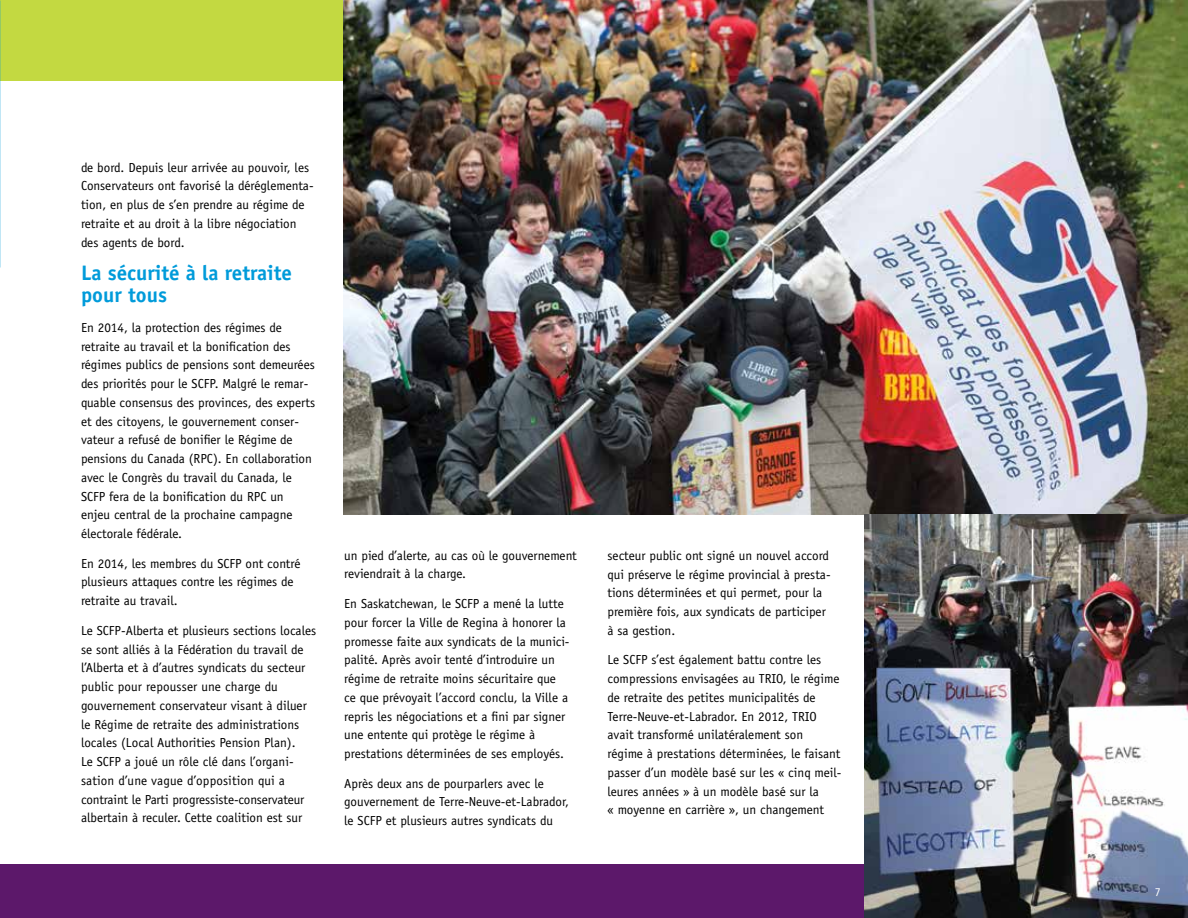
<style>
.page{position:relative;width:1188px;height:918px;background:#fff}
.page>*{position:absolute;margin:0;border:0;box-sizing:border-box;transform-origin:0 0}
.t1{font:700 21px/22.5px "Officina Sans Std";color:#009bda}
.t2{font:13.2px/18.8px "Officina Sans Std";color:#000}
.t3{font:12px "Officina Sans";color:#fff}
</style>
<div class="page">
<div style="left:0;top:865px;width:1188px;height:53px;background:#5c186a"></div>
<div style="left:0;top:0;width:343px;height:81px;background:#c3d941"></div>
<img style="left:343px;top:0;width:845px;height:514px">
<img style="left:864px;top:514px;width:324px;height:404px">
<p class="t2" style="left:81px;top:158px;width:234px">de bord. Depuis leur arrivée au pouvoir, les Conservateurs ont favorisé la déréglementa&shy;tion, en plus de s’en prendre au régime de retraite et au droit à la libre négociation des agents de bord.</p>
<h1 class="t1" style="left:81px;top:261px;width:213px">La sécurité à la retraite pour tous</h1>
<p class="t2" style="left:81px;top:318px;width:236px">En 2014, la protection des régimes de retraite au travail et la bonification des régimes publics de pensions sont demeurées des priorités pour le SCFP. Malgré le remar&shy;quable consensus des provinces, des experts et des citoyens, le gouvernement conser&shy;vateur a refusé de bonifier le Régime de pensions du Canada (RPC). En collaboration avec le Congrès du travail du Canada, le SCFP fera de la bonification du RPC un enjeu central de la prochaine campagne électorale fédérale.</p>
<p class="t2" style="left:81px;top:554px;width:221px">En 2014, les membres du SCFP ont contré plusieurs attaques contre les régimes de retraite au travail.</p>
<p class="t2" style="left:81px;top:621px;width:237px">Le SCFP-Alberta et plusieurs sections locales se sont alliés à la Fédération du travail de l’Alberta et à d’autres syndicats du secteur public pour repousser une charge du gouvernement conservateur visant à diluer le Régime de retraite des administrations locales (Local Authorities Pension Plan).<br>Le SCFP a joué un rôle clé dans l’organi&shy;sation d’une vague d’opposition qui a contraint le Parti progressiste-conservateur albertain à reculer. Cette coalition est sur</p>
<p class="t2" style="left:344px;top:546px;width:234px">un pied d’alerte, au cas où le gouvernement reviendrait à la charge.</p>
<p class="t2" style="left:344px;top:594px;width:227px">En Saskatchewan, le SCFP a mené la lutte pour forcer la Ville de Regina à honorer la promesse faite aux syndicats de la munici&shy;palité. Après avoir tenté d’introduire un régime de retraite moins sécuritaire que ce que prévoyait l’accord conclu, la Ville a repris les négociations et a fini par signer une entente qui protège le régime à prestations déterminées de ses employés.</p>
<p class="t2" style="left:344px;top:774px;width:226px">Après deux ans de pourparlers avec le gouvernement de Terre-Neuve-et-Labrador, le SCFP et plusieurs autres syndicats du</p>
<p class="t2" style="left:607px;top:546px;width:225px">secteur public ont signé un nouvel accord qui préserve le régime provincial à presta&shy;tions déterminées et qui permet, pour la première fois, aux syndicats de participer à sa gestion.</p>
<p class="t2" style="left:607px;top:651px;width:236px">Le SCFP s’est également battu contre les compressions envisagées au TRIO, le régime de retraite des petites municipalités de Terre-Neuve-et-Labrador. En 2012, TRIO avait transformé unilatéralement son régime à prestations déterminées, le faisant passer d’un modèle basé sur les « cinq meil&shy;leures années » à un modèle basé sur la<br>« moyenne en carrière », un changement</p>
<p class="t3" style="left:1155px;top:885px;width:7px">7</p>
</div>
